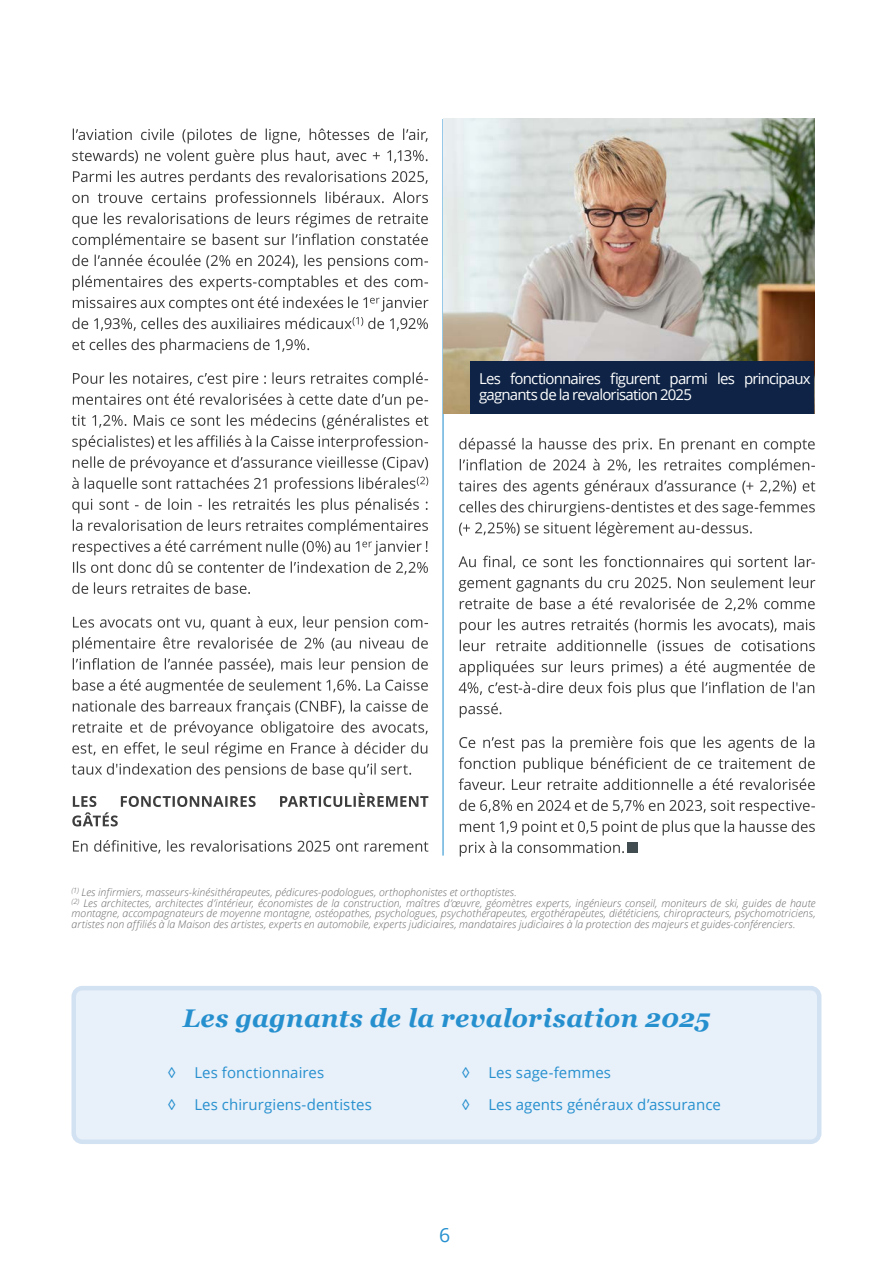
<style>
.page{position:relative;width:893px;height:1263px;background:#fff}
.page>*{position:absolute;margin:0;border:0;box-sizing:border-box;transform-origin:0 0}
.TXT_COURANT{font:italic 700 25.5px "Georgia";letter-spacing:.005em;color:#2690cf}
.t1{font:19.5px "Open Sans";color:#2690cf}
.t2{font:15px "Open Sans";letter-spacing:.005em;color:#2690cf}
.TXT_COURANT-2{font:15px/16.5px "Open Sans";letter-spacing:-.055em;color:#fff}
.TXT_COURANT-3{font:italic 300 10.5px/10.5px "Open Sans";letter-spacing:.005em;color:#69696c;text-align:justify}
</style>
<div class="page">
<svg style="left:460px;top:841px;width:164px;height:15px"></svg>
<svg style="left:460px;top:820px;width:355px;height:15px"></svg>
<svg style="left:459px;top:799px;width:356px;height:15px"></svg>
<svg style="left:459px;top:778px;width:356px;height:12px"></svg>
<svg style="left:459px;top:757px;width:356px;height:15px"></svg>
<svg style="left:459px;top:736px;width:355px;height:15px"></svg>
<svg style="left:460px;top:703px;width:41px;height:15px"></svg>
<svg style="left:459px;top:682px;width:355px;height:15px"></svg>
<svg style="left:459px;top:661px;width:356px;height:15px"></svg>
<svg style="left:460px;top:640px;width:355px;height:13px"></svg>
<svg style="left:460px;top:619px;width:355px;height:15px"></svg>
<svg style="left:460px;top:598px;width:355px;height:13px"></svg>
<svg style="left:459px;top:577px;width:356px;height:15px"></svg>
<svg style="left:458px;top:556px;width:357px;height:15px"></svg>
<svg style="left:459px;top:522px;width:293px;height:15px"></svg>
<svg style="left:459px;top:501px;width:356px;height:15px"></svg>
<svg style="left:459px;top:480px;width:356px;height:15px"></svg>
<svg style="left:460px;top:459px;width:355px;height:15px"></svg>
<svg style="left:459px;top:438px;width:356px;height:15px"></svg>
<svg style="left:73px;top:840px;width:355px;height:13px"></svg>
<svg style="left:72px;top:793px;width:356px;height:33px"></svg>
<svg style="left:72px;top:763px;width:339px;height:15px"></svg>
<svg style="left:72px;top:742px;width:355px;height:15px"></svg>
<svg style="left:73px;top:721px;width:355px;height:15px"></svg>
<svg style="left:73px;top:700px;width:355px;height:15px"></svg>
<svg style="left:73px;top:679px;width:355px;height:15px"></svg>
<svg style="left:73px;top:658px;width:355px;height:15px"></svg>
<svg style="left:73px;top:637px;width:355px;height:15px"></svg>
<svg style="left:73px;top:616px;width:355px;height:15px"></svg>
<svg style="left:72px;top:582px;width:178px;height:12px"></svg>
<svg style="left:73px;top:561px;width:355px;height:14px"></svg>
<svg style="left:73px;top:540px;width:355px;height:15px"></svg>
<svg style="left:73px;top:519px;width:355px;height:15px"></svg>
<svg style="left:72px;top:498px;width:356px;height:15px"></svg>
<svg style="left:72px;top:477px;width:356px;height:15px"></svg>
<svg style="left:73px;top:456px;width:355px;height:15px"></svg>
<svg style="left:72px;top:435px;width:356px;height:15px"></svg>
<svg style="left:72px;top:414px;width:356px;height:15px"></svg>
<svg style="left:73px;top:393px;width:355px;height:15px"></svg>
<svg style="left:73px;top:372px;width:355px;height:15px"></svg>
<svg style="left:72px;top:339px;width:237px;height:15px"></svg>
<svg style="left:72px;top:171px;width:356px;height:160px"></svg>
<svg style="left:72px;top:128px;width:356px;height:37px"></svg>
<hr style="left:442px;top:119px;width:2px;height:736px;background:#2690cf">
<div style="left:627px;top:843px;width:10px;height:10px;background:#404c50"></div>
<img style="left:443px;top:119px;width:371px;height:294px">
<div style="left:74px;top:988px;width:745px;height:154px;background:#e8f0f9;border-radius:9px"></div>
<div style="left:71px;top:986px;width:750px;height:158px;border:4px solid #d3e2f3;border-radius:9px"></div>
<div style="left:471px;top:361px;width:343px;height:52px;background:#0e2345"></div>
<p class="TXT_COURANT-2" style="left:479px;top:370px;width:333px">Les fonctionnaires figurent parmi les principaux gagnants de la revalorisation 2025</p>
<p class="TXT_COURANT-3" style="left:71px;top:887px;width:447px"><sup>(1)</sup> Les infirmiers, masseurs-kinésithérapeutes, pédicures-podologues, orthophonistes et orthoptistes.</p>
<p class="TXT_COURANT-3" style="left:71px;top:897px;width:746px"><sup>(2)</sup> Les architectes, architectes d’intérieur, économistes de la construction, maîtres d’œuvre, géomètres experts, ingénieurs conseil, moniteurs de ski, guides de haute montagne, accompagnateurs de moyenne montagne, ostéopathes, psychologues, psychothérapeutes, ergothérapeutes, diététiciens, chiropracteurs, psychomotriciens, artistes non affiliés à la Maison des artistes, experts en automobile, experts judiciaires, mandataires judiciaires à la protection des majeurs et guides-conférenciers.</p>
<p class="TXT_COURANT" style="left:183px;top:999px;width:529px">Les gagnants de la revalorisation 2025</p>
<p class="t2" style="left:167px;top:1062px;width:158px">◊ Les fonctionnaires</p>
<p class="t2" style="left:167px;top:1094px;width:206px">◊ Les chirurgiens-dentistes</p>
<p class="t2" style="left:461px;top:1062px;width:151px">◊ Les sage-femmes</p>
<p class="t2" style="left:461px;top:1094px;width:261px">◊ Les agents généraux d’assurance</p>
<h2 class="t1" style="left:439px;top:1221px;width:13px">6</h2>
</div>
